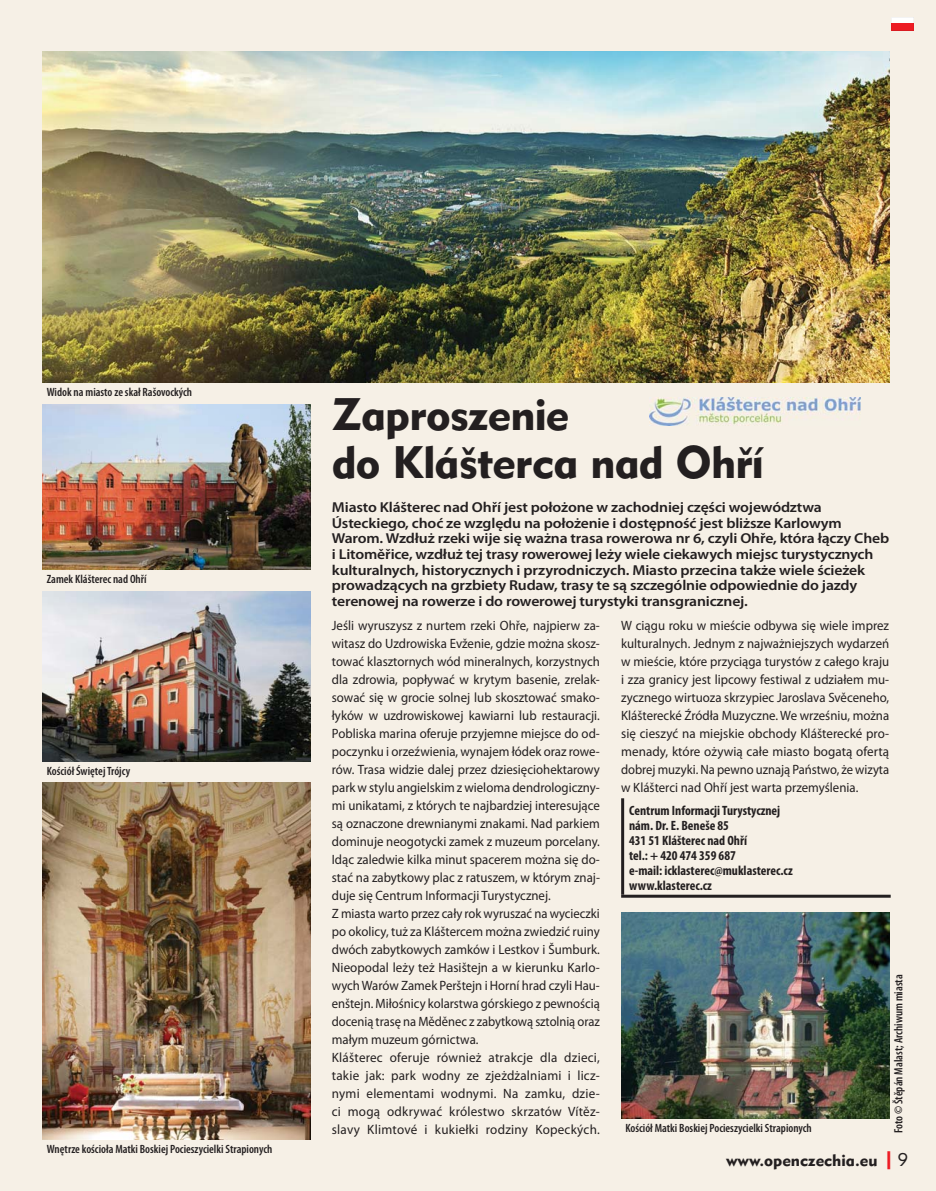
<style>
.page{position:relative;width:936px;height:1191px;background:#fff}
.page>*{position:absolute;margin:0;border:0;box-sizing:border-box;transform-origin:0 0}
.t1{font:45px/48px "Geometric 415 AT Black A";letter-spacing:-.015em;color:#231f20}
.t2{font:16.5px "Geometric 415 AT Black A";color:#231f20}
.t3{font:600 14.4px/15.8px "Myriad Pro";letter-spacing:-.01em;color:#231f20;scale:1.09 1}
.t4{font:13.5px/18px "Myriad Pro";color:#231f20;text-align:justify;scale:.95 1}
.t5{font:700 condensed 13.5px/15px "Myriad Pro";color:#231f20}
.t6{font:600 condensed 12px "Myriad Pro";color:#231f20}
.s1{font-size:18px;color:#ed1c24}
.s2{font-family:"Geometric 415 AT Lite A";font-size:18px}
</style>
<div class="page">
<div style="left:0;top:0;width:935px;height:1190px;background:#f6f0e6"></div>
<hr style="left:621px;top:798px;width:3px;height:96px;background:#231f20">
<hr style="left:621px;top:894px;width:269px;height:3px;background:#231f20">
<img style="left:43px;top:51px;width:846px;height:332px">
<img style="left:43px;top:404px;width:267px;height:166px">
<img style="left:43px;top:591px;width:267px;height:170px">
<img style="left:621px;top:912px;width:268px;height:206px">
<img style="left:43px;top:782px;width:267px;height:358px">
<img style="left:649px;top:398px;width:211px;height:27px">
<svg style="left:891px;top:17px;width:22px;height:13px"></svg>
<p class="t6" style="left:47px;top:387px;width:147px">Widok na miasto ze skał Rašovockých</p>
<p class="t6" style="left:47px;top:574px;width:101px">Zamek Klášterec nad Ohří</p>
<p class="t6" style="left:47px;top:766px;width:85px">Kościół Świętej Trójcy</p>
<p class="t6" style="left:47px;top:1144px;width:227px">Wnętrze kościoła Matki Boskiej Pocieszycielki Strapionych</p>
<h1 class="t1" style="left:332px;top:395px;width:433px">Zaproszenie<br>do Klášterca nad Ohří</h1>
<p class="t3" style="left:332px;top:500px;width:513px">Miasto Klášterec nad Ohří jest położone w zachodniej części województwa Ústeckiego, choć ze względu na położenie i dostępność jest bliższe Karlowym Warom. Wzdłuż rzeki wije się ważna trasa rowerowa nr 6, czyli Ohře, która łączy Cheb i Litoměřice, wzdłuż tej trasy rowerowej leży wiele ciekawych miejsc turystycznych kulturalnych, historycznych i przyrodniczych. Miasto przecina także wiele ścieżek prowadzących na grzbiety Rudaw, trasy te są szczególnie odpowiednie do jazdy terenowej na rowerze i do rowerowej turystyki transgranicznej.</p>
<p class="t4" style="left:332px;top:618px;width:284px;text-align:left">Jeśli wyruszysz z nurtem rzeki Ohře, najpierw za&shy;witasz do Uzdrowiska Evženie, gdzie można skosz&shy;tować klasztornych wód mineralnych, korzystnych dla zdrowia, popływać w krytym basenie, zrelak&shy;sować się w grocie solnej lub skosztować smako&shy;łyków w uzdrowiskowej kawiarni lub restauracji.<br>Pobliska marina oferuje przyjemne miejsce do od&shy;poczynku i orzeźwienia, wynajem łódek oraz rowe&shy;rów. Trasa widzie dalej przez dziesięciohektarowy park w stylu angielskim z wieloma dendrologiczny&shy;mi unikatami, z których te najbardziej interesujące są oznaczone drewnianymi znakami. Nad parkiem dominuje neogotycki zamek z muzeum porcelany.<br>Idąc zaledwie kilka minut spacerem można się do&shy;stać na zabytkowy plac z ratuszem, w którym znaj&shy;duje się Centrum Informacji Turystycznej.<br>Z miasta warto przez cały rok wyruszać na wycieczki po okolicy, tuż za Kláštercem można zwiedzić ruiny dwóch zabytkowych zamków i Lestkov i Šumburk.<br>Nieopodal leży też Hasištejn a w kierunku Karlo&shy;wych Warów Zamek Perštejn i Horní hrad czyli Hau&shy;enštejn. Miłośnicy kolarstwa górskiego z pewnością docenią trasę na Měděnec z zabytkową sztolnią oraz małym muzeum górnictwa.<br>Klášterec oferuje również atrakcje dla dzieci, takie jak: park wodny ze zjeżdżalniami i licz&shy;nymi elementami wodnymi. Na zamku, dzie&shy;ci mogą odkrywać królestwo skrzatów Vítěz&shy;slavy Klimtové i kukiełki rodziny Kopeckých.</p>
<p class="t4" style="left:621px;top:618px;width:284px">W ciągu roku w mieście odbywa się wiele imprez kulturalnych. Jednym z najważniejszych wydarzeń w mieście, które przyciąga turystów z całego kraju i zza granicy jest lipcowy festiwal z udziałem mu&shy;zycznego wirtuoza skrzypiec Jaroslava Svěceneho, Klášterecké Źródła Muzyczne. We wrześniu, można się cieszyć na miejskie obchody Klášterecké pro&shy;menady, które ożywią całe miasto bogatą ofertą dobrej muzyki. Na pewno uznają Państwo, że wizyta w Klášterci nad Ohří jest warta przemyślenia.</p>
<p class="t5" style="left:629px;top:804px;width:165px">Centrum Informacji Turystycznej nám. Dr. E. Beneše 85<br>431 51 Klášterec nad Ohří<br>tel.: + 420 474 359 687<br>e-mail: icklasterec@muklasterec.cz www.klasterec.cz</p>
<p class="t6" style="left:893px;top:1133px;width:160px;rotate:-90deg">Foto © Štěpán Malast; Archiwum miasta</p>
<p class="t2" style="left:726px;top:1154px;width:183px">www.openczechia.eu <span class="s1">|</span><span class="s2">9</span></p>
<p class="t6" style="left:625px;top:1123px;width:188px">Kościół Matki Boskiej Pocieszycielki Strapionych</p>
</div>
